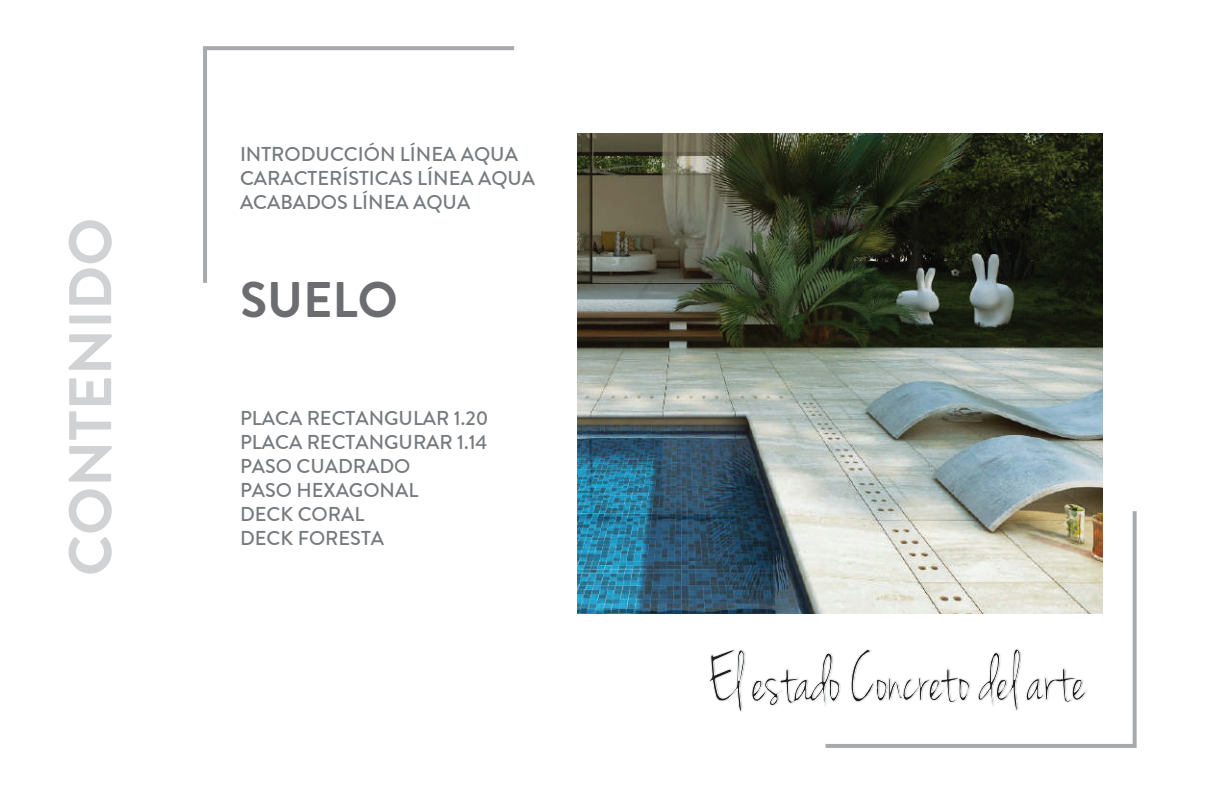
<style>
.page{position:relative;width:1224px;height:792px;background:#fff}
.page>*{position:absolute;margin:0;border:0;box-sizing:border-box;transform-origin:0 0}
.t1{font:700 60px "Brandon Grotesque";color:#d1d2d4}
.t2{font:700 50px "Brandon Grotesque";color:#6c6d70}
.t3{font:500 20px/24px "Brandon Grotesque";color:#767b7f}
</style>
<div class="page">
<svg style="left:825px;top:507px;width:312px;height:241px"></svg>
<svg style="left:203px;top:46px;width:312px;height:237px"></svg>
<img style="left:577px;top:133px;width:525px;height:481px">
<svg style="left:709px;top:649px;width:36px;height:63px"></svg>
<svg style="left:978px;top:592px;width:110px;height:119px"></svg>
<svg style="left:752px;top:591px;width:90px;height:117px"></svg>
<svg style="left:851px;top:648px;width:120px;height:55px"></svg>
<h1 class="t1" style="left:49px;top:576px;width:360px;rotate:-90deg">CONTENIDO</h1>
<p class="t3" style="left:240px;top:143px;width:297px">INTRODUCCIÓN LÍNEA AQUA<br>CARACTERÍSTICAS LÍNEA AQUA<br>ACABADOS LÍNEA AQUA</p>
<h2 class="t2" style="left:240px;top:265px;width:159px">SUELO</h2>
<p class="t3" style="left:240px;top:407px;width:250px">PLACA RECTANGULAR 1.20<br>PLACA RECTANGURAR 1.14<br>PASO CUADRADO<br>PASO HEXAGONAL<br>DECK CORAL<br>DECK FORESTA</p>
</div>
